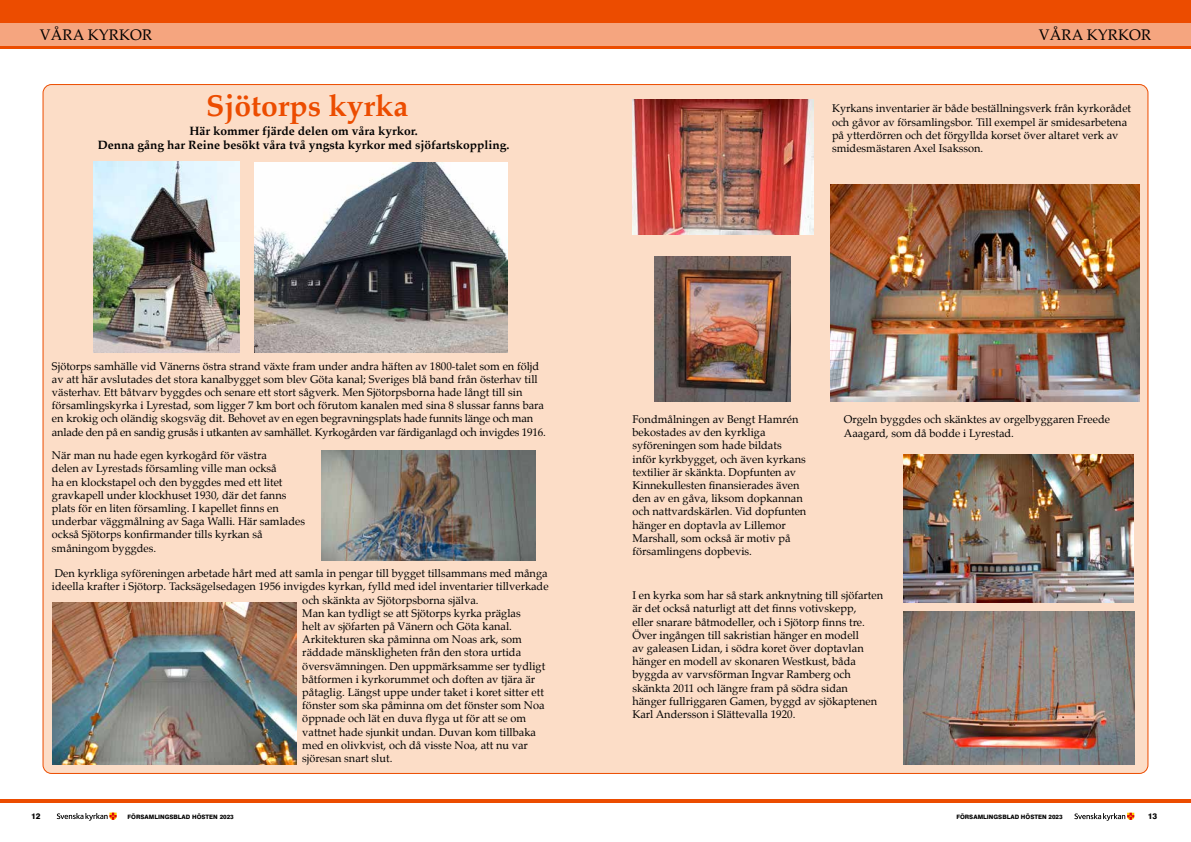
<style>
.page{position:relative;width:1191px;height:842px;background:#fff}
.page>*{position:absolute;margin:0;border:0;box-sizing:border-box;transform-origin:0 0}
.t1{font:700 30px "Palatino";color:#ec4c00}
.t2{font:15px "Palatino";letter-spacing:.01em;color:#000}
.t3{font:700 12px/14.4px "Palatino";color:#000;text-align:center}
.t4{font:11px/13.2px "Palatino";color:#000}
.t5{font:800 8px "Swiss 721 BT";color:#000}
.t6{font:800 6px "Swiss 721 BT";color:#000}
</style>
<div class="page">
<div style="left:0;top:0;width:1191px;height:49px;background:#ec4c00"></div>
<hr style="left:0;top:799px;width:1191px;height:3px;background:#ec4c00">
<div style="left:0;top:23px;width:1191px;height:22px;background:#f5a57f"></div>
<svg style="left:1074px;top:813px;width:60px;height:8px"></svg>
<svg style="left:57px;top:813px;width:60px;height:8px"></svg>
<div style="left:43px;top:85px;width:1105px;height:688px;background:#fcddc7;border-radius:9px"></div>
<img style="left:255px;top:163px;width:253px;height:189px">
<img style="left:93px;top:161px;width:147px;height:191px">
<img style="left:321px;top:450px;width:214px;height:111px">
<img style="left:53px;top:602px;width:244px;height:162px">
<img style="left:632px;top:99px;width:181px;height:136px">
<img style="left:830px;top:185px;width:309px;height:217px">
<img style="left:655px;top:257px;width:135px;height:145px">
<img style="left:903px;top:454px;width:230px;height:148px">
<img style="left:903px;top:611px;width:231px;height:153px">
<h2 class="t2" style="left:40px;top:23px;width:114px">VÅRA KYRKOR</h2>
<h2 class="t2" style="left:1038px;top:23px;width:114px">VÅRA KYRKOR</h2>
<h1 class="t1" style="left:206px;top:80px;width:204px">Sjötorps kyrka</h1>
<p class="t3" style="left:98px;top:123px;width:413px">Här kommer fjärde delen om våra kyrkor.<br>Denna gång har Reine besökt våra två yngsta kyrkor med sjöfartskoppling.</p>
<p class="t4" style="left:52px;top:359px;width:495px">Sjötorps samhälle vid Vänerns östra strand växte fram under andra häften av 1800-talet som en följd av att här avslutades det stora kanalbygget som blev Göta kanal; Sveriges blå band från österhav till västerhav. Ett båtvarv byggdes och senare ett stort sågverk. Men Sjötorpsborna hade långt till sin församlingskyrka i Lyrestad, som ligger 7 km bort och förutom kanalen med sina 8 slussar fanns bara en krokig och oländig skogsväg dit. Behovet av en egen begravningsplats hade funnits länge och man anlade den på en sandig grusås i utkanten av samhället. Kyrkogården var färdiganlagd och invigdes 1916.</p>
<p class="t4" style="left:52px;top:449px;width:254px">När man nu hade egen kyrkogård för västra<br>delen av Lyrestads församling ville man också<br>ha en klockstapel och den byggdes med ett litet gravkapell under klockhuset 1930, där det fanns plats för en liten församling. I kapellet finns en underbar väggmålning av Saga Walli. Här samlades också Sjötorps konfirmander tills kyrkan så småningom byggdes.</p>
<p class="t4" style="left:55px;top:567px;width:494px">Den kyrkliga syföreningen arbetade hårt med att samla in pengar till bygget tillsammans med många</p>
<p class="t4" style="left:52px;top:580px;width:498px">ideella krafter i Sjötorp. Tacksägelsedagen 1956 invigdes kyrkan, fylld med idel inventarier tillverkade</p>
<p class="t4" style="left:302px;top:593px;width:178px">och skänkta av Sjötorpsborna själva.</p>
<p class="t4" style="left:302px;top:606px;width:220px">Man kan tydligt se att Sjötorps kyrka präglas</p>
<p class="t4" style="left:302px;top:620px;width:211px">helt av sjöfarten på Vänern och Göta kanal.</p>
<p class="t4" style="left:302px;top:633px;width:221px">Arkitekturen ska påminna om Noas ark, som</p>
<p class="t4" style="left:302px;top:646px;width:220px">räddade mänskligheten från den stora urtida</p>
<p class="t4" style="left:302px;top:659px;width:244px">översvämningen. Den uppmärksamme ser tydligt</p>
<p class="t4" style="left:302px;top:672px;width:234px">båtformen i kyrkorummet och doften av tjära är</p>
<p class="t4" style="left:302px;top:686px;width:243px">påtaglig. Längst uppe under taket i koret sitter ett</p>
<p class="t4" style="left:302px;top:699px;width:244px">fönster som ska påminna om det fönster som Noa</p>
<p class="t4" style="left:302px;top:712px;width:225px">öppnade och lät en duva flyga ut för att se om</p>
<p class="t4" style="left:302px;top:725px;width:235px">vattnet hade sjunkit undan. Duvan kom tillbaka</p>
<p class="t4" style="left:302px;top:738px;width:227px">med en olivkvist, och då visste Noa, att nu var</p>
<p class="t4" style="left:302px;top:752px;width:92px">sjöresan snart slut.</p>
<p class="t4" style="left:832px;top:102px;width:301px">Kyrkans inventarier är både beställningsverk från kyrkorådet och gåvor av församlingsbor. Till exempel är smidesarbetena på ytterdörren och det förgyllda korset över altaret verk av smidesmästaren Axel Isaksson.</p>
<p class="t4" style="left:632px;top:413px;width:175px">Fondmålningen av Bengt Hamrén bekostades av den kyrkliga syföreningen som hade bildats inför kyrkbygget, och även kyrkans textilier är skänkta. Dopfunten av<br>Kinnekullesten finansierades även den av en gåva, liksom dopkannan och nattvardskärlen. Vid dopfunten hänger en doptavla av Lillemor<br>Marshall, som också är motiv på församlingens dopbevis.</p>
<p class="t4" style="left:844px;top:413px;width:268px">Orgeln byggdes och skänktes av orgelbyggaren Freede<br>Aaagard, som då bodde i Lyrestad.</p>
<p class="t4" style="left:632px;top:589px;width:252px">I en kyrka som har så stark anknytning till sjöfarten är det också naturligt att det finns votivskepp,<br>eller snarare båtmodeller, och i Sjötorp finns tre.<br>Över ingången till sakristian hänger en modell<br>av galeasen Lidan, i södra koret över doptavlan hänger en modell av skonaren Westkust, båda byggda av varvsförman Ingvar Ramberg och skänkta 2011 och längre fram på södra sidan hänger fullriggaren Gamen, byggd av sjökaptenen Karl Andersson i Slättevalla 1920.</p>
<p class="t5" style="left:31px;top:811px;width:11px">12</p>
<p class="t6" style="left:128px;top:813px;width:108px">FÖRSAMLINGSBLAD HÖSTEN 2023</p>
<p class="t6" style="left:956px;top:813px;width:108px">FÖRSAMLINGSBLAD HÖSTEN 2023</p>
<p class="t5" style="left:1147px;top:811px;width:11px">13</p>
</div>
